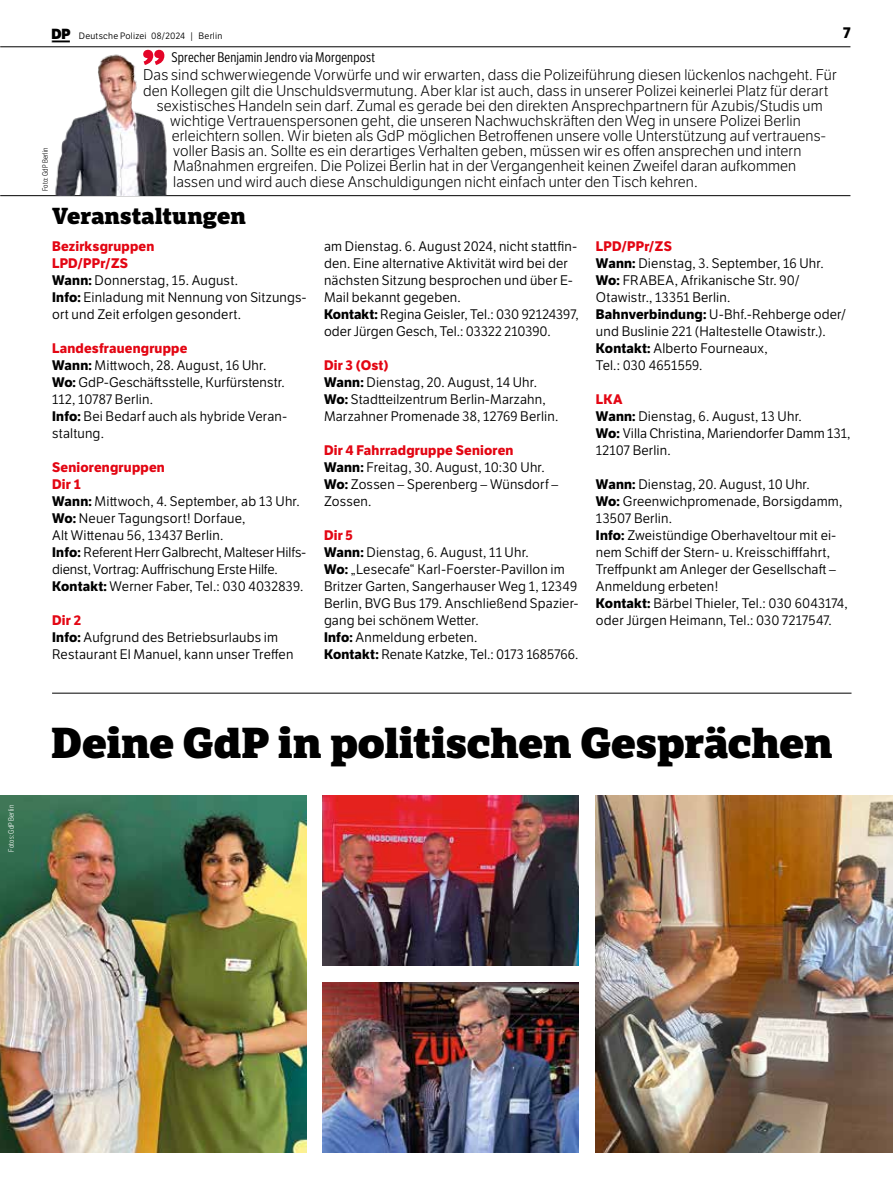
<style>
.page{position:relative;width:893px;height:1191px;background:#fff}
.page>*{position:absolute;margin:0;border:0;box-sizing:border-box;transform-origin:0 0}
.t1{font:52.5px "LFT Etica XB";color:#e40428}
.t2{font:800 42px "LFT Etica Sheriff";letter-spacing:-.01em;color:#000}
.t3{font:800 22.5px "LFT Etica Sheriff";letter-spacing:.005em;color:#000}
.t4{font:15px "LFT Etica Lt";letter-spacing:.01em;color:#000}
.t5{font:700 15px "LFT Etica";color:#000}
.t6{font:13.5px/17px "LFT Etica Bk";letter-spacing:.01em;color:#000}
.t7{font:700 13.5px/17px "LFT Etica";letter-spacing:.015em;color:#e30613}
.t8{font:13.5px "LFT Etica Condensed";letter-spacing:.01em;color:#000}
.t9{font:9px "LFT Etica Bk";letter-spacing:.025em;color:#000}
.t10{font:300 7.5px "LFT Etica Condensed";letter-spacing:.02em;color:#fff}
.t11{font:300 7.5px "LFT Etica Condensed";letter-spacing:.02em;color:#000}
.s1{font-family:"LFT Etica XB";font-size:14.25px}
.s2{font-size:9.3px}
.s3{font-family:"LFT Etica";font-weight:700}
</style>
<div class="page">
<hr style="left:0;top:195px;width:850px;height:1px;background:#000">
<hr style="left:0;top:47px;width:850px;height:1px;background:#000">
<svg style="left:52px;top:40px;width:18px;height:2px"></svg>
<img style="left:323px;top:982px;width:256px;height:170px">
<img style="left:0;top:795px;width:306px;height:357px">
<img style="left:595px;top:795px;width:298px;height:357px">
<img style="left:323px;top:795px;width:256px;height:170px">
<hr style="left:52px;top:693px;width:799px;height:1px;background:#000">
<img style="left:55px;top:54px;width:112px;height:141px">
<p class="t10" style="left:7px;top:852px;width:48px;rotate:-90deg">Fotos: GdP Berlin</p>
<p class="t9" style="left:52px;top:31px;width:172px"><span class="s1">DP</span> Deutsche Polizei 08/2024 <span class="s2">|</span> Berlin</p>
<p class="t5" style="left:843px;top:23px;width:9px">7</p>
<p class="t11" style="left:41px;top:191px;width:45px;rotate:-90deg">Foto: GdP Berlin</p>
<h1 class="t1" style="left:142px;top:5px;width:25px">„</h1>
<p class="t4" style="left:143px;top:67px;width:695px">Das sind schwerwiegende Vorwürfe und wir erwarten, dass die Polizeiführung diesen lückenlos nachgeht. Für</p>
<p class="t4" style="left:143px;top:82px;width:686px">den Kollegen gilt die Unschuldsvermutung. Aber klar ist auch, dass in unserer Polizei keinerlei Platz für derart</p>
<p class="t4" style="left:157px;top:97px;width:667px">sexistisches Handeln sein darf. Zumal es gerade bei den direkten Ansprechpartnern für Azubis/Studis um</p>
<p class="t4" style="left:170px;top:112px;width:632px">wichtige Vertrauenspersonen geht, die unseren Nachwuchskräften den Weg in unsere Polizei Berlin</p>
<p class="t4" style="left:172px;top:127px;width:655px">erleichtern sollen. Wir bieten als GdP möglichen Betroffenen unsere volle Unterstützung auf vertrauens-</p>
<p class="t4" style="left:173px;top:142px;width:630px">voller Basis an. Sollte es ein derartiges Verhalten geben, müssen wir es offen ansprechen und intern</p>
<p class="t4" style="left:173px;top:157px;width:624px">Maßnahmen ergreifen. Die Polizei Berlin hat in der Vergangenheit keinen Zweifel daran aufkommen</p>
<p class="t4" style="left:173px;top:173px;width:526px">lassen und wird auch diese Anschuldigungen nicht einfach unter den Tisch kehren.</p>
<p class="t8" style="left:172px;top:50px;width:205px">Sprecher Benjamin Jendro via Morgenpost</p>
<h3 class="t3" style="left:52px;top:202px;width:196px">Veranstaltungen</h3>
<p class="t7" style="left:52px;top:238px;width:104px">Bezirksgruppen<br>LPD/PPr/ZS</p>
<p class="t6" style="left:52px;top:272px;width:256px"><span class="s3">Wann:</span> Donnerstag, 15. August.<br><span class="s3">Info:</span> Einladung mit Nennung von Sitzungs&shy;ort und Zeit erfolgen gesondert.</p>
<p class="t7" style="left:52px;top:340px;width:137px">Landesfrauengruppe</p>
<p class="t6" style="left:52px;top:357px;width:236px"><span class="s3">Wann:</span> Mittwoch, 28. August, 16 Uhr.<br><span class="s3">Wo:</span> GdP-Geschäftsstelle, Kurfürstenstr.<br>112, 10787 Berlin.<br><span class="s3">Info:</span> Bei Bedarf auch als hybride Veran&shy;staltung.</p>
<p class="t7" style="left:52px;top:459px;width:114px">Seniorengruppen<br>Dir 1</p>
<p class="t6" style="left:52px;top:493px;width:255px"><span class="s3">Wann:</span> Mittwoch, 4. September, ab 13 Uhr.<br><span class="s3">Wo:</span> Neuer Tagungsort! Dorfaue,<br>Alt Wittenau 56, 13437 Berlin.<br><span class="s3">Info:</span> Referent Herr Galbrecht, Malteser Hilfs&shy;dienst, Vortrag: Auffrischung Erste Hilfe.<br><span class="s3">Kontakt:</span> Werner Faber, Tel.: 030 4032839.</p>
<p class="t7" style="left:52px;top:612px;width:30px">Dir 2</p>
<p class="t6" style="left:52px;top:629px;width:243px"><span class="s3">Info:</span> Aufgrund des Betriebsurlaubs im<br>Restaurant El Manuel, kann unser Treffen</p>
<p class="t6" style="left:324px;top:238px;width:256px">am Dienstag. 6. August 2024, nicht stattfin&shy;den. Eine alternative Aktivität wird bei der nächsten Sitzung besprochen und über E-Mail bekannt gegeben.<br><span class="s3">Kontakt:</span> Regina Geisler, Tel.: 030 92124397, oder Jürgen Gesch, Tel.: 03322 210390.</p>
<p class="t7" style="left:324px;top:357px;width:66px">Dir 3 (Ost)</p>
<p class="t6" style="left:324px;top:374px;width:236px"><span class="s3">Wann:</span> Dienstag, 20. August, 14 Uhr.<br><span class="s3">Wo:</span> Stadtteilzentrum Berlin-Marzahn,<br>Marzahner Promenade 38, 12769 Berlin.</p>
<p class="t7" style="left:324px;top:442px;width:191px">Dir 4 Fahrradgruppe Senioren</p>
<p class="t6" style="left:324px;top:459px;width:236px"><span class="s3">Wann:</span> Freitag, 30. August, 10:30 Uhr.<br><span class="s3">Wo:</span> Zossen – Sperenberg – Wünsdorf –<br>Zossen.</p>
<p class="t7" style="left:324px;top:527px;width:31px">Dir 5</p>
<p class="t6" style="left:324px;top:544px;width:256px"><span class="s3">Wann:</span> Dienstag, 6. August, 11 Uhr.<br><span class="s3">Wo:</span> „Lesecafe“ Karl-Foerster-Pavillon im Britzer Garten, Sangerhauser Weg 1, 12349<br>Berlin, BVG Bus 179. Anschließend Spazier&shy;gang bei schönem Wetter.<br><span class="s3">Info:</span> Anmeldung erbeten.<br><span class="s3">Kontakt:</span> Renate Katzke, Tel.: 0173 1685766.</p>
<p class="t7" style="left:596px;top:238px;width:78px">LPD/PPr/ZS</p>
<p class="t6" style="left:596px;top:255px;width:252px"><span class="s3">Wann:</span> Dienstag, 3. September, 16 Uhr.<br><span class="s3">Wo:</span> FRABEA, Afrikanische Str. 90/ Otawistr., 13351 Berlin.<br><span class="s3">Bahnverbindung:</span> U-Bhf.-Rehberge oder/ und Buslinie 221 (Haltestelle Otawistr.).<br><span class="s3">Kontakt:</span> Alberto Fourneaux,<br>Tel.: 030 4651559.</p>
<p class="t7" style="left:596px;top:391px;width:28px">LKA</p>
<p class="t6" style="left:596px;top:408px;width:256px"><span class="s3">Wann:</span> Dienstag, 6. August, 13 Uhr.<br><span class="s3">Wo:</span> Villa Christina, Mariendorfer Damm 131,<br>12107 Berlin.</p>
<p class="t6" style="left:596px;top:476px;width:253px"><span class="s3">Wann:</span> Dienstag, 20. August, 10 Uhr.<br><span class="s3">Wo:</span> Greenwichpromenade, Borsigdamm, 13507 Berlin.<br><span class="s3">Info:</span> Zweistündige Oberhaveltour mit ei&shy;nem Schiff der Stern- u. Kreisschifffahrt, Treffpunkt am Anleger der Gesellschaft – Anmeldung erbeten!<br><span class="s3">Kontakt:</span> Bärbel Thieler, Tel.: 030 6043174, oder Jürgen Heimann, Tel.: 030 7217547.</p>
<h2 class="t2" style="left:51px;top:716px;width:783px">Deine GdP in politischen Gesprächen</h2>
</div>
